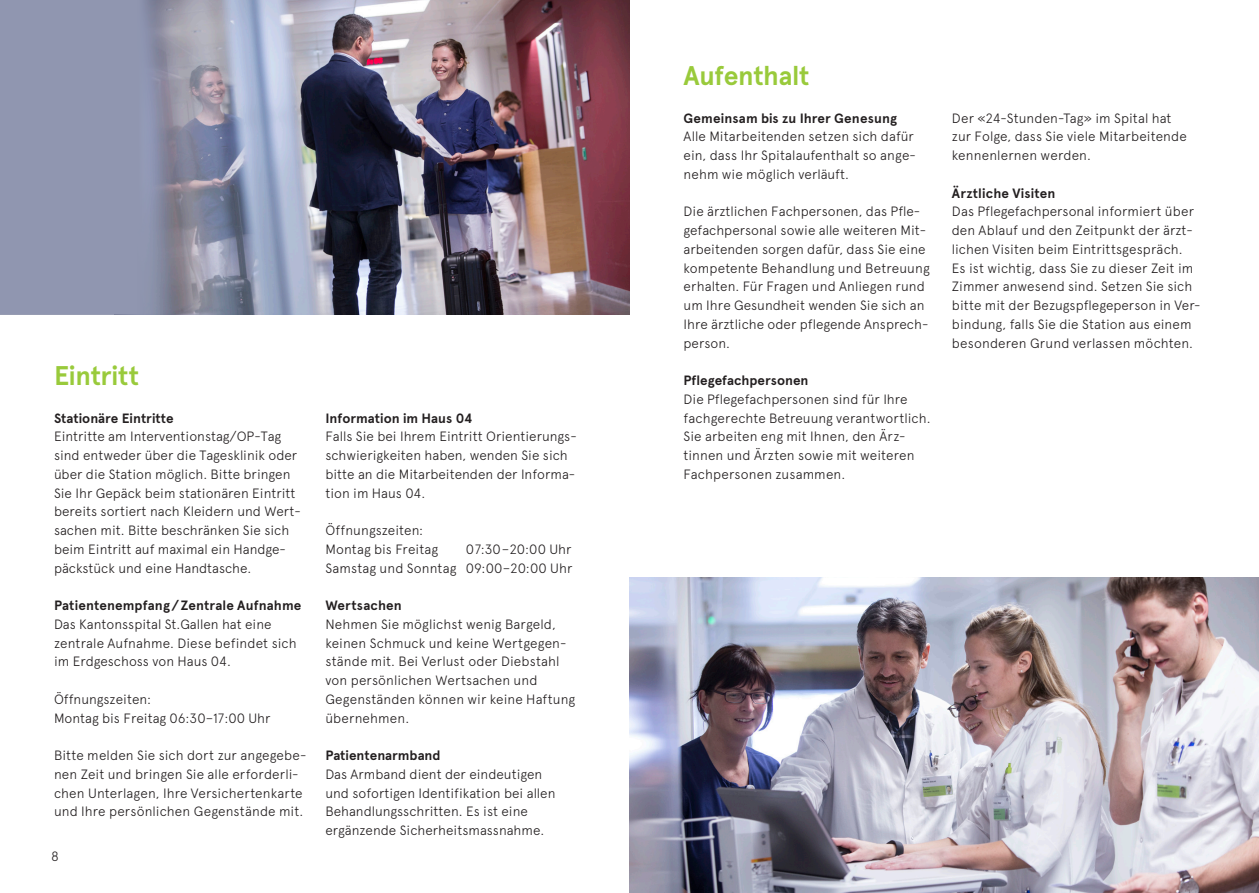
<style>
.page{position:relative;width:1259px;height:893px;background:#fff}
.page>*{position:absolute;margin:0;border:0;box-sizing:border-box;transform-origin:0 0}
.t1{font:700 27px "Apercu";letter-spacing:-.01em;color:#99ca3b}
.t2{font:300 13.5px/18.8px "Apercu";color:#231f20}
.t3{font:700 13.5px "Apercu";color:#231f20}
</style>
<div class="page">
<img style="left:180px;top:0;width:449px;height:315px">
<img style="left:629px;top:578px;width:630px;height:315px">
<div style="left:0;top:0;width:180px;height:315px;background:#9096b0"></div>
<h1 class="t1" style="left:54px;top:359px;width:87px">Eintritt</h1>
<p class="t3" style="left:54px;top:410px;width:121px">Stationäre Eintritte</p>
<p class="t2" style="left:54px;top:427px;width:248px">Eintritte am Interventionstag/OP-Tag sind entweder über die Tagesklinik oder über die Station möglich. Bitte bringen Sie Ihr Gepäck beim stationären Eintritt bereits sortiert nach Kleidern und Wert&shy;sachen mit. Bitte beschränken Sie sich beim Eintritt auf maximal ein Handge&shy;päckstück und eine Handtasche.</p>
<p class="t3" style="left:54px;top:597px;width:249px">Patientenempfang/Zentrale Aufnahme</p>
<p class="t2" style="left:54px;top:615px;width:244px">Das Kantonsspital St.Gallen hat eine zentrale Aufnahme. Diese befindet sich im Erdgeschoss von Haus 04.</p>
<p class="t2" style="left:54px;top:690px;width:218px">Öffnungszeiten:<br>Montag bis Freitag 06:30–17:00 Uhr</p>
<p class="t2" style="left:54px;top:746px;width:254px">Bitte melden Sie sich dort zur angegebe&shy;nen Zeit und bringen Sie alle erforderli&shy;chen Unterlagen, Ihre Versichertenkarte und Ihre persönlichen Gegenstände mit.</p>
<p class="t2" style="left:51px;top:846px;width:9px">8</p>
<p class="t3" style="left:325px;top:410px;width:149px">Information im Haus 04</p>
<p class="t2" style="left:325px;top:427px;width:253px">Falls Sie bei Ihrem Eintritt Orientierungs&shy;schwierigkeiten haben, wenden Sie sich bitte an die Mitarbeitenden der Informa&shy;tion im Haus 04.</p>
<p class="t2" style="left:325px;top:521px;width:114px">Öffnungszeiten:<br>Montag bis Freitag</p>
<p class="t2" style="left:325px;top:540px;width:248px;text-align:right">07:30–20:00 Uhr<br>Samstag und Sonntag 09:00–20:00 Uhr</p>
<p class="t3" style="left:325px;top:597px;width:78px">Wertsachen</p>
<p class="t2" style="left:325px;top:615px;width:251px">Nehmen Sie möglichst wenig Bargeld, keinen Schmuck und keine Wertgegen&shy;stände mit. Bei Verlust oder Diebstahl von persönlichen Wertsachen und<br>Gegenständen können wir keine Haftung übernehmen.</p>
<p class="t3" style="left:325px;top:747px;width:117px">Patientenarmband</p>
<p class="t2" style="left:325px;top:765px;width:232px">Das Armband dient der eindeutigen und sofortigen Identifikation bei allen Behandlungsschritten. Es ist eine ergänzende Sicherheitsmassnahme.</p>
<h1 class="t1" style="left:683px;top:59px;width:128px">Aufenthalt</h1>
<p class="t3" style="left:683px;top:110px;width:215px">Gemeinsam bis zu Ihrer Genesung</p>
<p class="t2" style="left:683px;top:127px;width:234px">Alle Mitarbeitenden setzen sich dafür ein, dass Ihr Spitalaufenthalt so ange&shy;nehm wie möglich verläuft.</p>
<p class="t2" style="left:683px;top:202px;width:248px">Die ärztlichen Fachpersonen, das Pfle&shy;gefachpersonal sowie alle weiteren Mit&shy;arbeitenden sorgen dafür, dass Sie eine kompetente Behandlung und Betreuung erhalten. Für Fragen und Anliegen rund um Ihre Gesundheit wenden Sie sich an Ihre ärztliche oder pflegende Ansprech&shy;person.</p>
<p class="t3" style="left:683px;top:372px;width:126px">Pflegefachpersonen</p>
<p class="t2" style="left:683px;top:390px;width:249px">Die Pflegefachpersonen sind für Ihre fachgerechte Betreuung verantwortlich.<br>Sie arbeiten eng mit Ihnen, den Ärz&shy;tinnen und Ärzten sowie mit weiteren Fachpersonen zusammen.</p>
<p class="t2" style="left:952px;top:108px;width:236px">Der «24-Stunden-Tag» im Spital hat zur Folge, dass Sie viele Mitarbeitende kennenlernen werden.</p>
<p class="t3" style="left:952px;top:185px;width:105px">Ärztliche Visiten</p>
<p class="t2" style="left:952px;top:202px;width:250px">Das Pflegefachpersonal informiert über den Ablauf und den Zeitpunkt der ärzt&shy;lichen Visiten beim Eintrittsgespräch.<br>Es ist wichtig, dass Sie zu dieser Zeit im Zimmer anwesend sind. Setzen Sie sich bitte mit der Bezugspflegeperson in Ver&shy;bindung, falls Sie die Station aus einem besonderen Grund verlassen möchten.</p>
</div>
